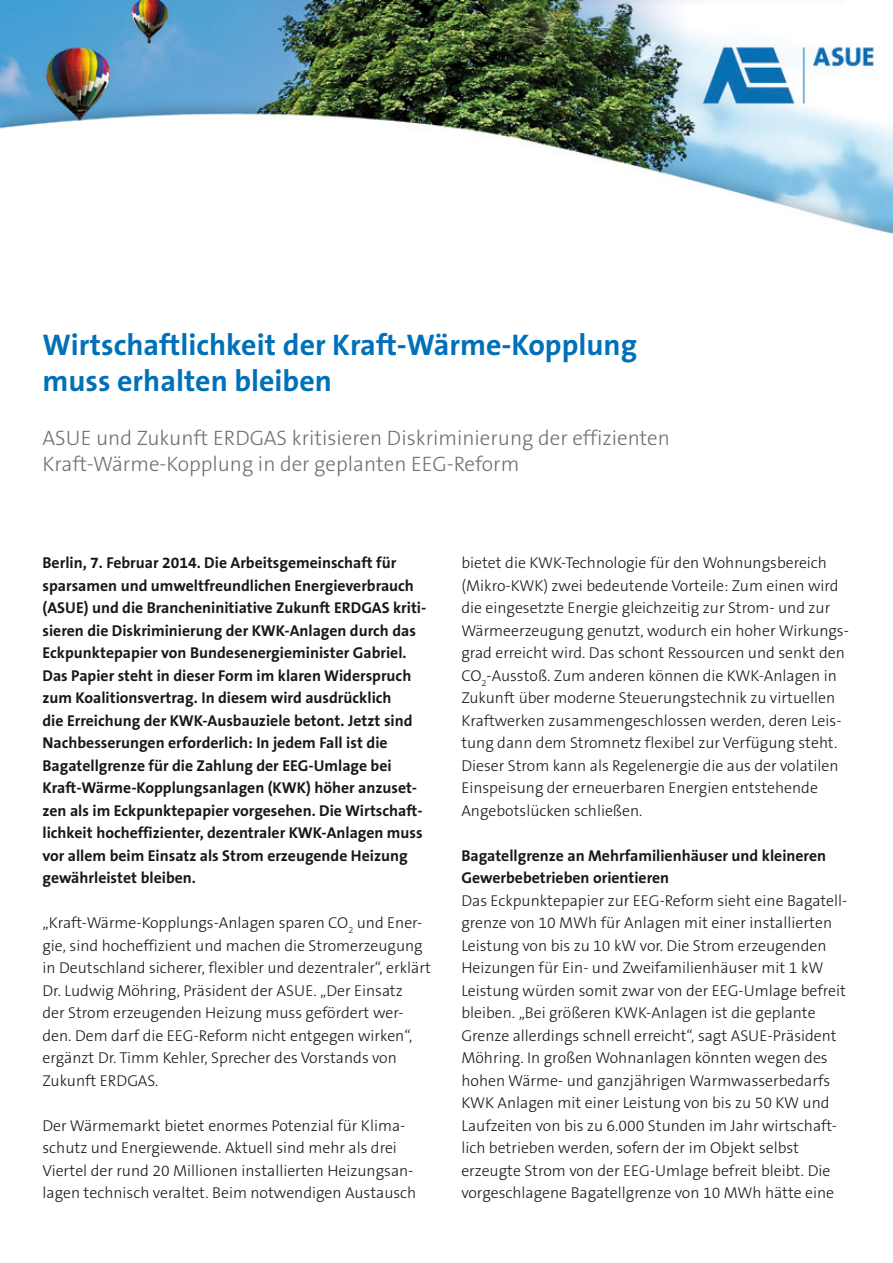
<style>
.page{position:relative;width:893px;height:1263px;background:#fff}
.page>*{position:absolute;margin:0;border:0;box-sizing:border-box;transform-origin:0 0}
.t1{font:700 30px/36px "The Sans B7";color:#0070b8}
.t2{font:300 21px/25.2px "The Sans B3";color:#707173}
.t3{font:300 15.75px/22.5px "The Sans B3";color:#1a171c}
.t4{font:700 15.75px/22.5px "The Sans B7";color:#1a171c}
</style>
<div class="page">
<img style="left:0;top:0;width:893px;height:234px">
<p class="t1" style="left:43px;top:327px;width:596px">Wirtschaftlichkeit der Kraft-Wärme-Kopplung muss erhalten bleiben</p>
<p class="t2" style="left:43px;top:427px;width:629px">ASUE und Zukunft ERDGAS kritisieren Diskriminierung der effizienten<br>Kraft-Wärme-Kopplung in der geplanten EEG-Reform</p>
<p class="t4" style="left:43px;top:552px;width:385px">Berlin, 7. Februar 2014. Die Arbeitsgemeinschaft für sparsamen und umweltfreundlichen Energieverbrauch (ASUE) und die Brancheninitiative Zukunft ERDGAS kriti&shy;sieren die Diskriminierung der KWK-Anlagen durch das Eckpunktepapier von Bundesenergieminister Gabriel.<br>Das Papier steht in dieser Form im klaren Widerspruch zum Koalitionsvertrag. In diesem wird ausdrücklich<br>die Erreichung der KWK-Ausbauziele betont. Jetzt sind Nachbesserungen erforderlich: In jedem Fall ist die Bagatellgrenze für die Zahlung der EEG-Umlage bei Kraft-Wärme-Kopplungsanlagen (KWK) höher anzuset&shy;zen als im Eckpunktepapier vorgesehen. Die Wirtschaft&shy;lichkeit hocheffizienter, dezentraler KWK-Anlagen muss vor allem beim Einsatz als Strom erzeugende Heizung gewährleistet bleiben.</p>
<p class="t3" style="left:43px;top:912px;width:390px">„Kraft-Wärme-Kopplungs-Anlagen sparen CO<sub>2</sub> und Ener&shy;gie, sind hocheffizient und machen die Stromerzeugung in Deutschland sicherer, flexibler und dezentraler“, erklärt Dr. Ludwig Möhring, Präsident der ASUE. „Der Einsatz<br>der Strom erzeugenden Heizung muss gefördert wer&shy;den. Dem darf die EEG-Reform nicht entgegen wirken“, ergänzt Dr. Timm Kehler, Sprecher des Vorstands von Zukunft ERDGAS.</p>
<p class="t3" style="left:43px;top:1115px;width:375px">Der Wärmemarkt bietet enormes Potenzial für Klima&shy;schutz und Energiewende. Aktuell sind mehr als drei Viertel der rund 20 Millionen installierten Heizungsan&shy;lagen technisch veraltet. Beim notwendigen Austausch</p>
<p class="t3" style="left:461px;top:552px;width:389px">bietet die KWK-Technologie für den Wohnungsbereich (Mikro-KWK) zwei bedeutende Vorteile: Zum einen wird die eingesetzte Energie gleichzeitig zur Strom- und zur Wärmeerzeugung genutzt, wodurch ein hoher Wirkungs&shy;grad erreicht wird. Das schont Ressourcen und senkt den CO<sub>2</sub>-Ausstoß. Zum anderen können die KWK-Anlagen in Zukunft über moderne Steuerungstechnik zu virtuellen Kraftwerken zusammengeschlossen werden, deren Leis&shy;tung dann dem Stromnetz flexibel zur Verfügung steht.<br>Dieser Strom kann als Regelenergie die aus der volatilen Einspeisung der erneuerbaren Energien entstehende Angebotslücken schließen.</p>
<p class="t4" style="left:461px;top:844px;width:366px">Bagatellgrenze an Mehrfamilienhäuser und kleineren<br>Gewerbebetrieben orientieren</p>
<p class="t3" style="left:461px;top:890px;width:387px">Das Eckpunktepapier zur EEG-Reform sieht eine Bagatell&shy;grenze von 10 MWh für Anlagen mit einer installierten Leistung von bis zu 10 kW vor. Die Strom erzeugenden Heizungen für Ein- und Zweifamilienhäuser mit 1 kW Leistung würden somit zwar von der EEG-Umlage befreit bleiben. „Bei größeren KWK-Anlagen ist die geplante Grenze allerdings schnell erreicht“, sagt ASUE-Präsident Möhring. In großen Wohnanlagen könnten wegen des hohen Wärme- und ganzjährigen Warmwasserbedarfs KWK Anlagen mit einer Leistung von bis zu 50 KW und Laufzeiten von bis zu 6.000 Stunden im Jahr wirtschaft&shy;lich betrieben werden, sofern der im Objekt selbst erzeugte Strom von der EEG-Umlage befreit bleibt. Die vorgeschlagene Bagatellgrenze von 10 MWh hätte eine</p>
</div>
